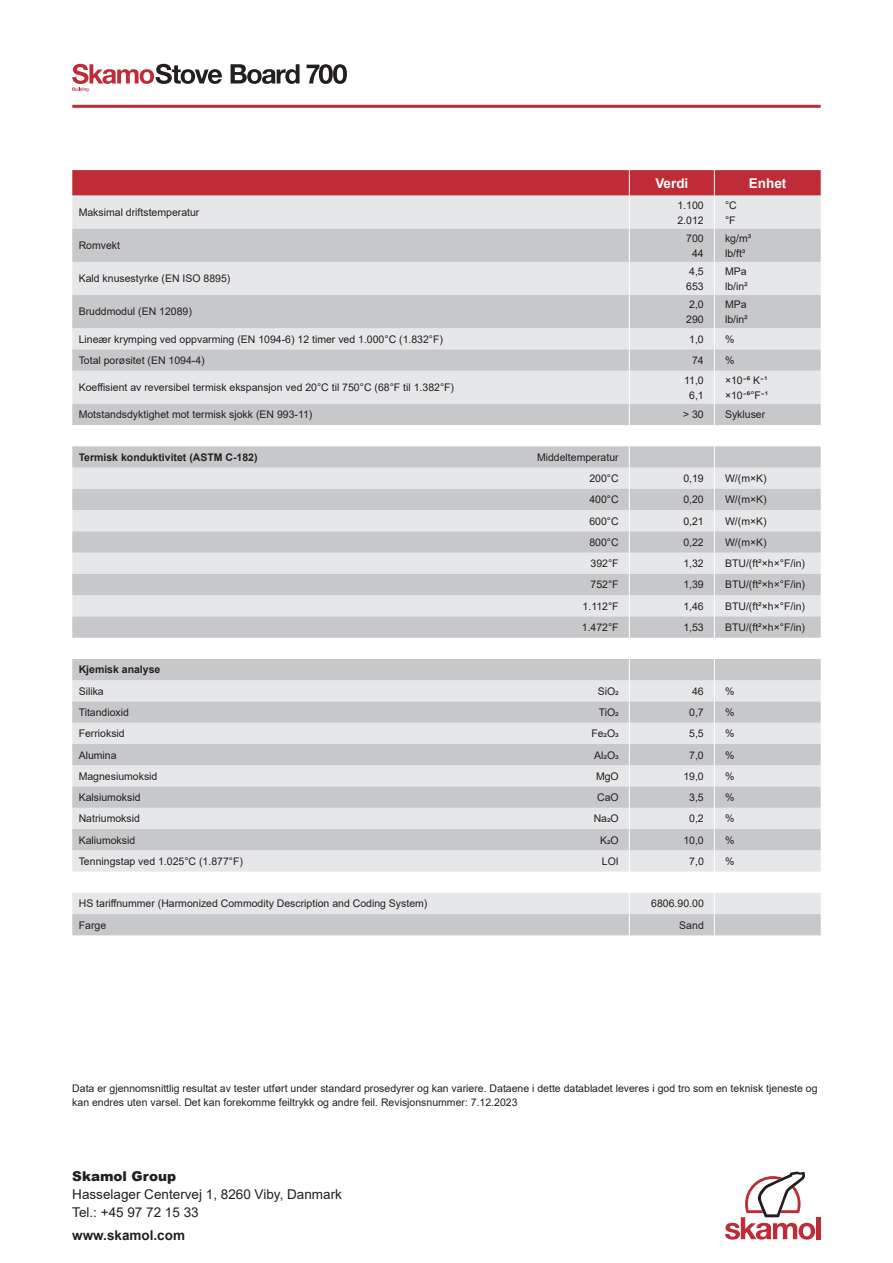
<style>
.page{position:relative;width:893px;height:1263px;background:#fff}
.page>*{position:absolute;margin:0;border:0;box-sizing:border-box;transform-origin:0 0}
.t1{font:13.5px/18px "Arial";color:#231f20}
.t2{font:700 13.5px "Arial";color:#231f20}
.t3{font:900 13.5px "Arial";color:#231f20}
.t4{font:700 13.5px "Arial";color:#fff}
.t5{font:10.5px/15px "Arial";color:#231f20}
.t6{font:700 10.5px "Arial";color:#231f20}
</style>
<div class="page">
<svg style="left:231px;top:64px;width:69px;height:20px"></svg>
<svg style="left:307px;top:64px;width:40px;height:20px"></svg>
<svg style="left:72px;top:64px;width:150px;height:27px"></svg>
<svg style="left:72px;top:170px;width:749px;height:26px;background:#c0313c"></svg>
<hr style="left:72px;top:105px;width:749px;height:3px;background:#bf2b37">
<div style="left:816px;top:1217px;width:5px;height:22px;background:#bf2b37"></div>
<svg style="left:725px;top:1171px;width:90px;height:68px"></svg>
<div style="left:72px;top:196px;width:749px;height:33px;background:#e6e7e9"></div>
<svg style="left:72px;top:229px;width:749px;height:706px;background:#d9dadc"></svg>
<hr style="left:629px;top:196px;width:1px;height:33px;background:#fff">
<hr style="left:714px;top:196px;width:1px;height:33px;background:#fff">
<hr style="left:629px;top:229px;width:1px;height:33px;background:#fff">
<hr style="left:714px;top:229px;width:1px;height:33px;background:#fff">
<hr style="left:629px;top:262px;width:1px;height:33px;background:#fff">
<hr style="left:714px;top:262px;width:1px;height:33px;background:#fff">
<hr style="left:629px;top:295px;width:1px;height:33px;background:#fff">
<hr style="left:714px;top:295px;width:1px;height:33px;background:#fff">
<svg style="left:629px;top:328px;width:1px;height:43px"></svg>
<svg style="left:714px;top:328px;width:1px;height:43px"></svg>
<hr style="left:629px;top:371px;width:1px;height:33px;background:#fff">
<hr style="left:714px;top:371px;width:1px;height:33px;background:#fff">
<svg style="left:629px;top:404px;width:1px;height:21px"></svg>
<svg style="left:714px;top:404px;width:1px;height:21px"></svg>
<svg style="left:629px;top:446px;width:1px;height:192px"></svg>
<svg style="left:714px;top:446px;width:1px;height:192px"></svg>
<svg style="left:629px;top:659px;width:1px;height:212px"></svg>
<svg style="left:714px;top:659px;width:1px;height:212px"></svg>
<svg style="left:629px;top:893px;width:1px;height:42px"></svg>
<svg style="left:714px;top:893px;width:1px;height:42px"></svg>
<p class="t4" style="left:655px;top:173px;width:35px">Verdi</p>
<p class="t4" style="left:749px;top:173px;width:39px">Enhet</p>
<p class="t5" style="left:79px;top:205px;width:122px">Maksimal driftstemperatur</p>
<p class="t5" style="left:677px;top:197px;width:28px">1.100<br>2.012</p>
<p class="t5" style="left:725px;top:197px;width:13px">°C °F</p>
<p class="t5" style="left:79px;top:238px;width:43px">Romvekt</p>
<p class="t5" style="left:686px;top:230px;width:19px;text-align:center">700<br>44</p>
<p class="t5" style="left:725px;top:230px;width:28px">kg/m³ lb/ft³</p>
<p class="t5" style="left:79px;top:271px;width:153px">Kald knusestyrke (EN ISO 8895)</p>
<p class="t5" style="left:686px;top:264px;width:19px">4,5<br>653</p>
<p class="t5" style="left:725px;top:264px;width:24px">MPa lb/in²</p>
<p class="t5" style="left:79px;top:304px;width:115px">Bruddmodul (EN 12089)</p>
<p class="t5" style="left:686px;top:297px;width:19px">2,0<br>290</p>
<p class="t5" style="left:725px;top:297px;width:24px">MPa lb/in²</p>
<p class="t5" style="left:79px;top:331px;width:366px">Lineær krymping ved oppvarming (EN 1094-6) 12 timer ved 1.000°C (1.832°F)</p>
<p class="t5" style="left:689px;top:331px;width:16px">1,0</p>
<p class="t5" style="left:725px;top:331px;width:11px">%</p>
<p class="t5" style="left:79px;top:353px;width:128px">Total porøsitet (EN 1094-4)</p>
<p class="t5" style="left:692px;top:353px;width:13px">74</p>
<p class="t5" style="left:725px;top:353px;width:11px">%</p>
<p class="t5" style="left:79px;top:380px;width:377px">Koeffisient av reversibel termisk ekspansjon ved 20°C til 750°C (68°F til 1.382°F)</p>
<p class="t5" style="left:684px;top:372px;width:21px;text-align:center">11,0<br>6,1</p>
<p class="t5" style="left:725px;top:372px;width:45px">× 1 0 K⁶־ ¹־ ×10־⁶°F ¹־</p>
<p class="t5" style="left:79px;top:407px;width:235px">Motstandsdyktighet mot termisk sjokk (EN 993-11)</p>
<p class="t5" style="left:683px;top:407px;width:22px">&gt; 30</p>
<p class="t5" style="left:725px;top:407px;width:42px">Sykluser</p>
<p class="t6" style="left:79px;top:450px;width:180px">Termisk konduktivitet (ASTM C-182)</p>
<p class="t5" style="left:537px;top:446px;width:83px;line-height:21.3px;text-align:right">Middeltemperatur<br>200°C</p>
<p class="t5" style="left:683px;top:471px;width:22px">0,19</p>
<p class="t5" style="left:725px;top:471px;width:43px">W/(m×K)</p>
<p class="t5" style="left:589px;top:492px;width:31px">400°C</p>
<p class="t5" style="left:683px;top:492px;width:22px">0,20</p>
<p class="t5" style="left:725px;top:492px;width:43px">W/(m×K)</p>
<p class="t5" style="left:589px;top:513px;width:31px">600°C</p>
<p class="t5" style="left:683px;top:513px;width:22px">0,21</p>
<p class="t5" style="left:725px;top:513px;width:43px">W/(m×K)</p>
<p class="t5" style="left:589px;top:535px;width:31px">800°C</p>
<p class="t5" style="left:683px;top:535px;width:22px">0,22</p>
<p class="t5" style="left:725px;top:535px;width:43px">W/(m×K)</p>
<p class="t5" style="left:591px;top:556px;width:30px">392°F</p>
<p class="t5" style="left:683px;top:556px;width:22px">1,32</p>
<p class="t5" style="left:725px;top:556px;width:82px">BTU/(ft²×h×°F/in)</p>
<p class="t5" style="left:591px;top:577px;width:30px">752°F</p>
<p class="t5" style="left:683px;top:577px;width:22px">1,39</p>
<p class="t5" style="left:725px;top:577px;width:82px">BTU/(ft²×h×°F/in)</p>
<p class="t5" style="left:583px;top:598px;width:38px">1.112°F</p>
<p class="t5" style="left:683px;top:598px;width:22px">1,46</p>
<p class="t5" style="left:725px;top:598px;width:82px">BTU/(ft²×h×°F/in)</p>
<p class="t5" style="left:582px;top:620px;width:38px">1.472°F</p>
<p class="t5" style="left:683px;top:620px;width:22px">1,53</p>
<p class="t5" style="left:725px;top:620px;width:82px">BTU/(ft²×h×°F/in)</p>
<p class="t6" style="left:79px;top:662px;width:83px">Kjemisk analyse</p>
<p class="t5" style="left:79px;top:683px;width:27px">Silika</p>
<p class="t5" style="left:598px;top:683px;width:22px">SiO2</p>
<p class="t5" style="left:692px;top:683px;width:13px">46</p>
<p class="t5" style="left:725px;top:683px;width:11px">%</p>
<p class="t5" style="left:79px;top:705px;width:52px">Titandioxid</p>
<p class="t5" style="left:599px;top:705px;width:22px">TiO2</p>
<p class="t5" style="left:689px;top:705px;width:16px">0,7</p>
<p class="t5" style="left:725px;top:705px;width:11px">%</p>
<p class="t5" style="left:79px;top:726px;width:48px">Ferrioksid</p>
<p class="t5" style="left:591px;top:726px;width:29px">Fe2O3</p>
<p class="t5" style="left:689px;top:726px;width:16px">5,5</p>
<p class="t5" style="left:725px;top:726px;width:11px">%</p>
<p class="t5" style="left:79px;top:747px;width:39px">Alumina</p>
<p class="t5" style="left:594px;top:747px;width:26px">Al2O3</p>
<p class="t5" style="left:689px;top:747px;width:16px">7,0</p>
<p class="t5" style="left:725px;top:747px;width:11px">%</p>
<p class="t5" style="left:79px;top:768px;width:80px">Magnesiumoksid</p>
<p class="t5" style="left:596px;top:768px;width:24px">MgO</p>
<p class="t5" style="left:683px;top:768px;width:22px">19,0</p>
<p class="t5" style="left:725px;top:768px;width:11px">%</p>
<p class="t5" style="left:79px;top:790px;width:63px">Kalsiumoksid</p>
<p class="t5" style="left:597px;top:790px;width:23px">CaO</p>
<p class="t5" style="left:689px;top:790px;width:16px">3,5</p>
<p class="t5" style="left:725px;top:790px;width:11px">%</p>
<p class="t5" style="left:79px;top:811px;width:63px">Natriumoksid</p>
<p class="t5" style="left:594px;top:811px;width:27px">Na2O</p>
<p class="t5" style="left:689px;top:811px;width:16px">0,2</p>
<p class="t5" style="left:725px;top:811px;width:11px">%</p>
<p class="t5" style="left:79px;top:832px;width:58px">Kaliumoksid</p>
<p class="t5" style="left:600px;top:832px;width:20px">K2O</p>
<p class="t5" style="left:683px;top:832px;width:22px">10,0</p>
<p class="t5" style="left:725px;top:832px;width:11px">%</p>
<p class="t5" style="left:79px;top:853px;width:166px">Tenningstap ved 1.025°C (1.877°F)</p>
<p class="t5" style="left:602px;top:853px;width:18px">LOI</p>
<p class="t5" style="left:689px;top:853px;width:16px">7,0</p>
<p class="t5" style="left:725px;top:853px;width:11px">%</p>
<p class="t5" style="left:79px;top:896px;width:350px">HS tariffnummer (Harmonized Commodity Description and Coding System)</p>
<p class="t5" style="left:651px;top:896px;width:54px">6806.90.00</p>
<p class="t5" style="left:79px;top:917px;width:29px">Farge</p>
<p class="t5" style="left:679px;top:917px;width:26px">Sand</p>
<p class="t5" style="left:72px;top:1081px;width:747px;line-height:13.5px">Data er gjennomsnittlig resultat av tester utført under standard prosedyrer og kan variere. Dataene i dette databladet leveres i god tro som en teknisk tjeneste og kan endres uten varsel. Det kan forekomme feiltrykk og andre feil. Revisjonsnummer: 7.12.2023</p>
<p class="t3" style="left:72px;top:1166px;width:105px">Skamol Group</p>
<p class="t1" style="left:72px;top:1185px;width:271px">Hasselager Centervej 1, 8260 Viby, Danmark<br>Tel.: +45 97 72 15 33</p>
<p class="t2" style="left:72px;top:1225px;width:114px">www.skamol.com</p>
</div>
